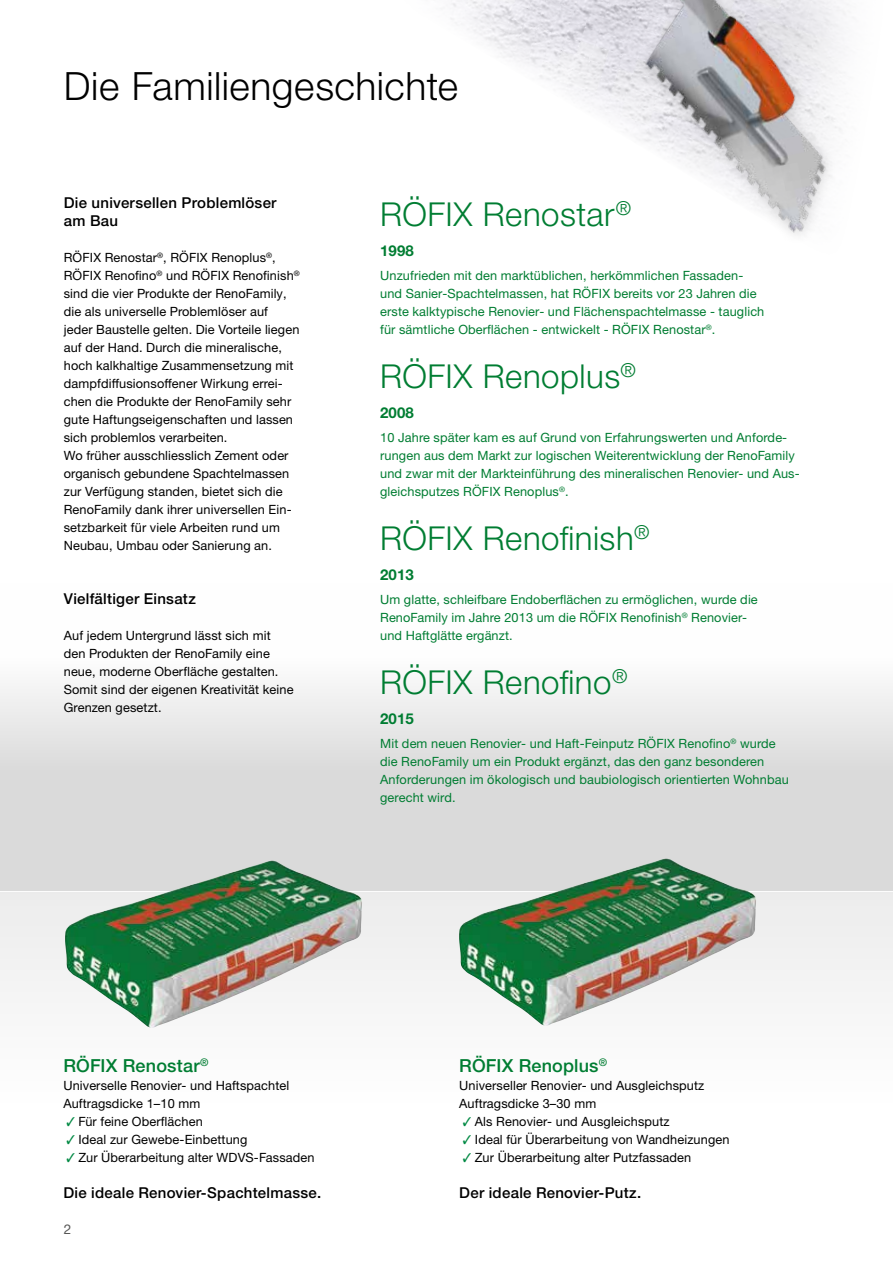
<style>
.page{position:relative;width:893px;height:1263px;background:#fff}
.page>*{position:absolute;margin:0;border:0;box-sizing:border-box;transform-origin:0 0}
.t1{font:300 39px "Helvetica Neue LTW1 G";letter-spacing:.015em;color:#000}
.t2{font:300 33px "Helvetica Neue LTW1 G";letter-spacing:.015em;color:#007d32}
.t3{font:500 18px "Helvetica Neue LTW1 G";letter-spacing:.01em;color:#007d32}
.t4{font:500 15px/18px "Helvetica Neue LTW1 G";letter-spacing:.015em;color:#000}
.t5{font:700 15px "Helvetica Neue LTW1 G";letter-spacing:.01em;color:#007d32}
.t6{font:13.5px "Helvetica Neue LTW1 G";color:#575756}
.t7{font:12.75px/18px "Helvetica Neue LTW1 G";letter-spacing:.01em;color:#000}
.t8{font:12.75px/18px "Helvetica Neue LTW1 G";letter-spacing:.01em;color:#007d32}
.s1{color:#008943}
</style>
<div class="page">
<svg style="left:0;top:686px;width:893px;height:205px;background:#e0e0e0"></svg>
<div style="left:0;top:893px;width:893px;height:253px;background:linear-gradient(to right,#fcfcfc,#fafafa)"></div>
<img style="left:459px;top:858px;width:297px;height:168px">
<img style="left:65px;top:860px;width:297px;height:169px">
<img style="left:450px;top:0;width:398px;height:110px">
<img style="left:600px;top:0;width:246px;height:235px">
<h1 class="t1" style="left:64px;top:62px;width:396px">Die Familiengeschichte</h1>
<p class="t4" style="left:64px;top:193px;width:214px">Die universellen Problemlöser am Bau</p>
<p class="t7" style="left:64px;top:248px;width:238px">RÖFIX Renostar<sup>®</sup>, RÖFIX Renoplus<sup>®</sup>, RÖFIX Renofino<sup>®</sup> und RÖFIX Renofinish<sup>® </sup>sind die vier Produkte der RenoFamily, die als universelle Problemlöser auf jeder Baustelle gelten. Die Vorteile liegen auf der Hand. Durch die mineralische, hoch kalkhaltige Zusammensetzung mit dampfdiffusionsoffener Wirkung errei&shy;chen die Produkte der RenoFamily sehr gute Haftungseigenschaften und lassen sich problemlos verarbeiten.<br>Wo früher ausschliesslich Zement oder organisch gebundene Spachtelmassen zur Verfügung standen, bietet sich die RenoFamily dank ihrer universellen Ein&shy;setzbarkeit für viele Arbeiten rund um Neubau, Umbau oder Sanierung an.</p>
<p class="t4" style="left:64px;top:589px;width:134px">Vielfältiger Einsatz</p>
<p class="t7" style="left:64px;top:626px;width:231px">Auf jedem Untergrund lässt sich mit den Produkten der RenoFamily eine neue, moderne Oberfläche gestalten.<br>Somit sind der eigenen Kreativität keine Grenzen gesetzt.</p>
<h2 class="t2" style="left:380px;top:194px;width:252px">RÖFIX Renostar<sup>®</sup></h2>
<p class="t5" style="left:380px;top:241px;width:35px">1998</p>
<p class="t8" style="left:380px;top:266px;width:386px">Unzufrieden mit den marktüblichen, herkömmlichen Fassaden&shy;und Sanier-Spachtelmassen, hat RÖFIX bereits vor 23 Jahren die erste kalktypische Renovier- und Flächenspachtelmasse - tauglich für sämtliche Oberflächen - entwickelt - RÖFIX Renostar<sup>®</sup>.</p>
<h2 class="t2" style="left:380px;top:356px;width:257px">RÖFIX Renoplus<sup>®</sup></h2>
<p class="t5" style="left:380px;top:403px;width:35px">2008</p>
<p class="t8" style="left:380px;top:428px;width:421px">10 Jahre später kam es auf Grund von Erfahrungswerten und Anforde&shy;rungen aus dem Markt zur logischen Weiterentwicklung der RenoFamily und zwar mit der Markteinführung des mineralischen Renovier- und Aus&shy;gleichsputzes RÖFIX Renoplus<sup>®</sup>.</p>
<h2 class="t2" style="left:380px;top:518px;width:271px">RÖFIX Renofinish<sup>®</sup></h2>
<p class="t5" style="left:380px;top:565px;width:35px">2013</p>
<p class="t8" style="left:380px;top:590px;width:379px">Um glatte, schleifbare Endoberflächen zu ermöglichen, wurde die<br>RenoFamily im Jahre 2013 um die RÖFIX Renofinish<sup>®</sup> Renovier&shy;und Haftglätte ergänzt.</p>
<h2 class="t2" style="left:380px;top:662px;width:249px">RÖFIX Renofino<sup>®</sup></h2>
<p class="t5" style="left:380px;top:709px;width:35px">2015</p>
<p class="t8" style="left:380px;top:734px;width:410px">Mit dem neuen Renovier- und Haft-Feinputz RÖFIX Renofino<sup>®</sup> wurde die RenoFamily um ein Produkt ergänzt, das den ganz besonderen Anforderungen im ökologisch und baubiologisch orientierten Wohnbau gerecht wird.</p>
<h3 class="t3" style="left:63px;top:1055px;width:147px">RÖFIX Renostar<sup>®</sup></h3>
<p class="t7" style="left:63px;top:1076px;width:227px">Universelle Renovier- und Haftspachtel<br>Auftragsdicke 1–10 mm</p>
<p class="t7" style="left:66px;top:1112px;width:138px"><span class="s1">✓</span> Für feine Oberflächen</p>
<p class="t7" style="left:66px;top:1130px;width:183px"><span class="s1">✓</span> Ideal zur Gewebe-Einbettung</p>
<p class="t7" style="left:66px;top:1148px;width:250px"><span class="s1">✓</span> Zur Überarbeitung alter WDVS-Fassaden</p>
<p class="t4" style="left:63px;top:1183px;width:259px">Die ideale Renovier-Spachtelmasse.</p>
<p class="t6" style="left:64px;top:1221px;width:9px">2</p>
<h3 class="t3" style="left:459px;top:1055px;width:149px">RÖFIX Renoplus<sup>®</sup></h3>
<p class="t7" style="left:459px;top:1076px;width:247px">Universeller Renovier- und Ausgleichsputz<br>Auftragsdicke 3–30 mm</p>
<p class="t7" style="left:463px;top:1112px;width:209px"><span class="s1">✓</span> Als Renovier- und Ausgleichsputz</p>
<p class="t7" style="left:463px;top:1130px;width:268px"><span class="s1">✓</span> Ideal für Überarbeitung von Wandheizungen</p>
<p class="t7" style="left:463px;top:1148px;width:230px"><span class="s1">✓</span> Zur Überarbeitung alter Putzfassaden</p>
<p class="t4" style="left:459px;top:1183px;width:183px">Der ideale Renovier-Putz.</p>
</div>
